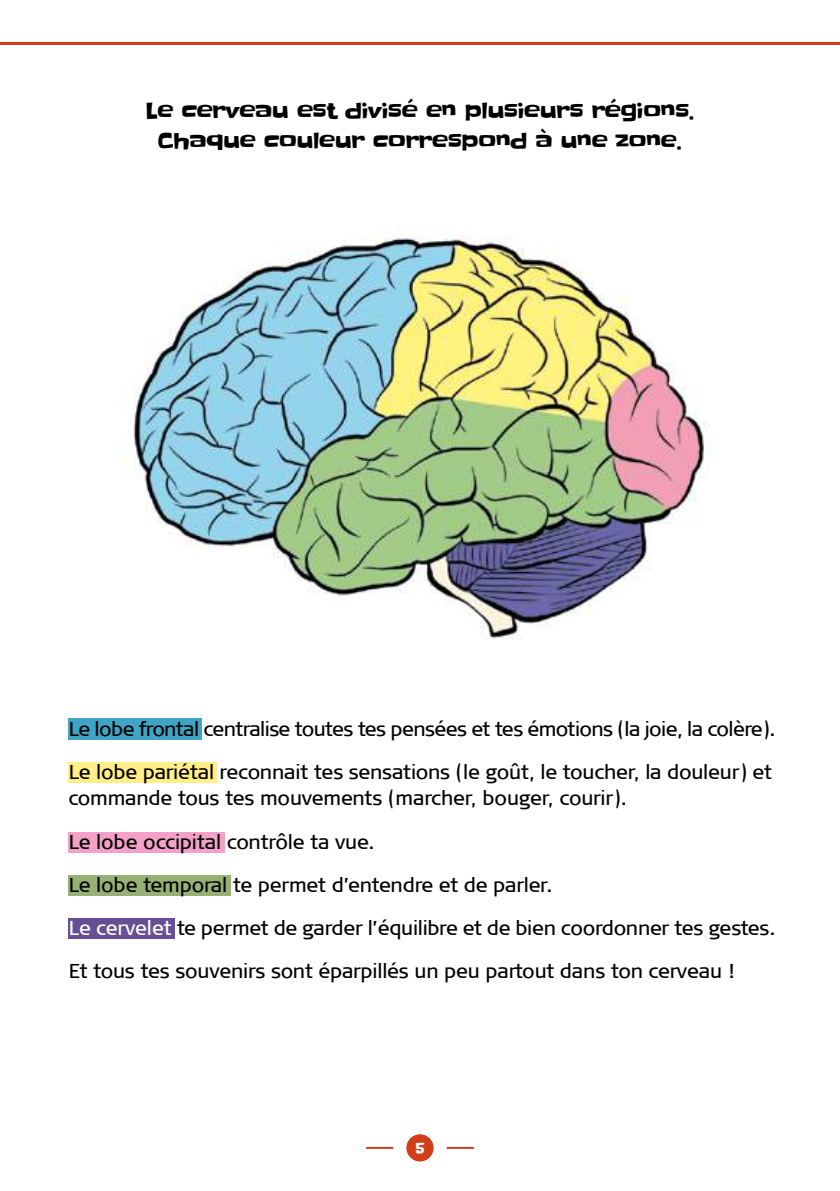
<style>
.page{position:relative;width:840px;height:1191px;background:#fff}
.page>*{position:absolute;margin:0;border:0;box-sizing:border-box;transform-origin:0 0}
.t1{font:22px/30px "Slackey";letter-spacing:-.02em;color:#000;text-align:center}
.t2{font:20px/43px "Signa Normal";letter-spacing:-.01em;color:#000}
.t3{font:20px/43px "Signa Normal";letter-spacing:-.03em;color:#000}
.t4{font:14px "Slackey";color:#fff}
.s1{color:#fff}
</style>
<div class="page">
<div style="left:406px;top:1134px;width:27px;height:27px;background:#d13e17;border-radius:50%"></div>
<hr style="left:0;top:42px;width:839px;height:3px;background:#d13e17">
<hr style="left:366px;top:1146px;width:27px;height:2px;background:#d13e17">
<hr style="left:446px;top:1146px;width:27px;height:2px;background:#d13e17">
<img style="left:122px;top:236px;width:587px;height:404px">
<div style="left:68px;top:718px;width:133px;height:22px;background:#40a5c4"></div>
<div style="left:68px;top:762px;width:148px;height:21px;background:#ffef86"></div>
<div style="left:68px;top:831px;width:156px;height:21px;background:#f3a1c6"></div>
<div style="left:68px;top:874px;width:162px;height:21px;background:#97b074"></div>
<div style="left:68px;top:918px;width:107px;height:20px;background:#665093"></div>
<p class="t1" style="left:145px;top:96px;width:550px">Le cerveau est divisé en plusieurs régions.<br>Chaque couleur correspond à une zone.</p>
<p class="t3" style="left:69px;top:708px;width:707px">Le lobe frontal centralise toutes tes pensées et tes émotions (la joie, la colère).<br>Le lobe pariétal reconnait tes sensations (le goût, le toucher, la douleur) et</p>
<p class="t2" style="left:68px;top:777px;width:708px">commande tous tes mouvements (marcher, bouger, courir).<br>Le lobe occipital contrôle ta vue.<br>Le lobe temporal te permet d’entendre et de parler.<br><span class="s1">Le cervelet</span> te permet de garder l’équilibre et de bien coordonner tes gestes.<br>Et tous tes souvenirs sont éparpillés un peu partout dans ton cerveau !</p>
<p class="t4" style="left:415px;top:1138px;width:11px">5</p>
</div>
